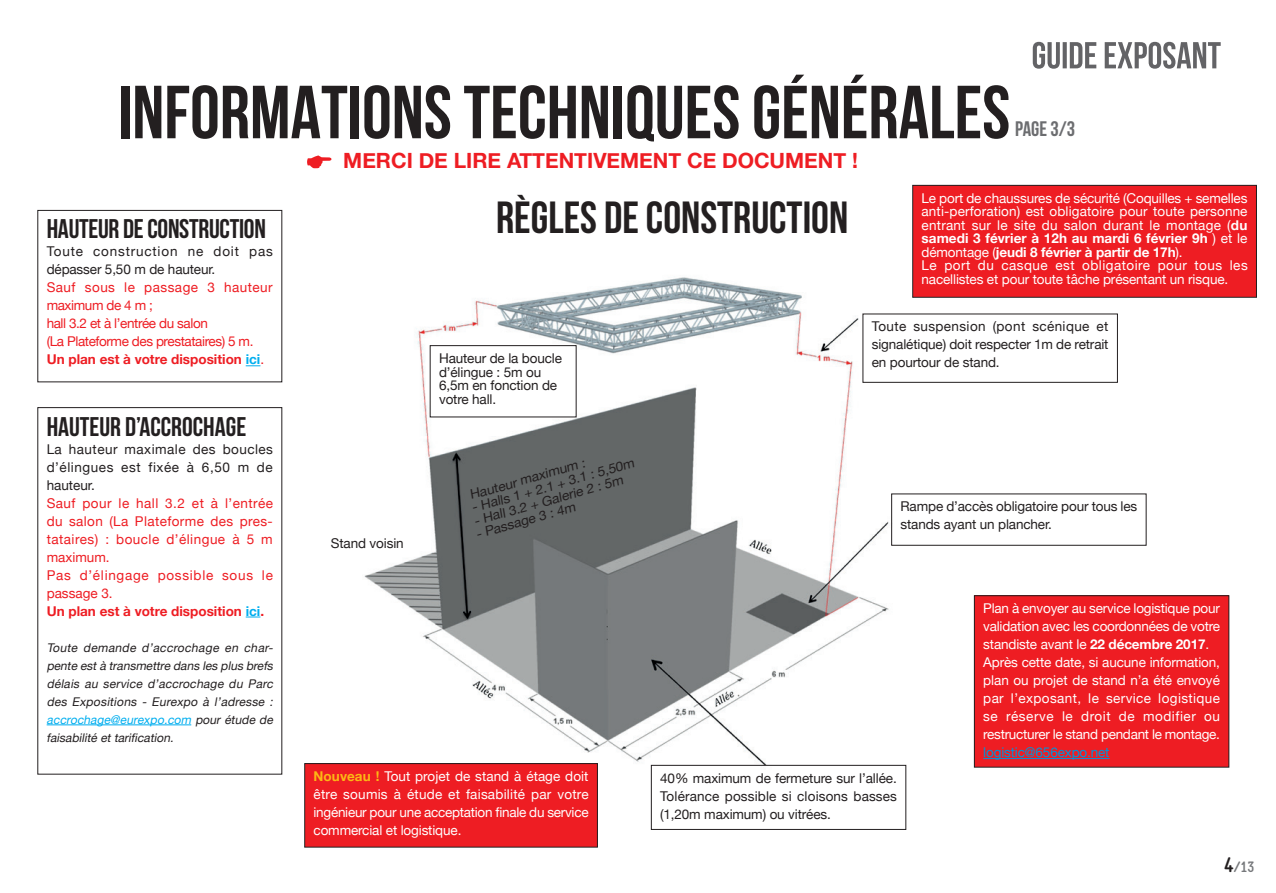
<style>
.page{position:relative;width:1276px;height:893px;background:#fff}
.page>*{position:absolute;margin:0;border:0;box-sizing:border-box;transform-origin:0 0}
.t1{font:700 75px "Bebas Neue";color:#231f20}
.t2{font:700 45px "Bebas Neue";color:#231f20}
.t3{font:700 27px "Bebas Neue";letter-spacing:-.01em;color:#231f20}
.t4{font:700 21px "Helvetica Neue";color:#ee1d23}
.t5{font:700 21px "Bebas Neue";color:#6c6d70}
.t6{font:700 15px "Static";color:#76787b}
.t7{font:13.5px/18px "Helvetica Neue";letter-spacing:-.01em;color:#fff;text-align:justify}
.t8{font:13.5px/18px "Helvetica Neue";letter-spacing:-.01em;color:#231f20}
.t9{font:13.5px/13.5px "Helvetica Neue";letter-spacing:.01em;color:#fff}
.t10{font:13.5px/18px "Helvetica Neue";letter-spacing:.03em;color:#ee1d23}
.t11{font:13.5px/18px "Helvetica Neue";letter-spacing:-.03em;color:#ee1d23}
.t12{font:13.5px/18px "Helvetica Neue";letter-spacing:.06em;color:#231f20}
.t13{font:13.5px "Helvetica Neue";letter-spacing:-.01em;color:#0095d9}
.t14{font:13.2px "Helvetica Neue";color:#231f20;scale:1.05 1}
.t15{font:italic 12px/18px "Helvetica Neue";color:#231f20;text-align:justify}
.s1{font-weight:700}
.s2{font-weight:700;color:#00aeef}
.s3{color:#00aeef}
.s4{font-weight:700;color:#fcb814}
.s5{font-size:21px;color:#231f20}
</style>
<div class="page">
<svg style="left:1032px;top:42px;width:188px;height:27px"></svg>
<svg style="left:307px;top:155px;width:24px;height:13px"></svg>
<svg style="left:246px;top:365px;width:14px;height:1px"></svg>
<svg style="left:246px;top:617px;width:14px;height:1px"></svg>
<hr style="left:47px;top:725px;width:144px;height:1px;background:#00aeef">
<img style="left:364px;top:277px;width:530px;height:493px">
<div style="left:862px;top:314px;width:255px;height:69px;border:1px solid #231f20"></div>
<div style="left:430px;top:345px;width:146px;height:72px;border:1px solid #231f20"></div>
<div style="left:891px;top:494px;width:255px;height:52px;border:1px solid #231f20"></div>
<div style="left:331px;top:535px;width:81px;height:22px;background:#fff"></div>
<div style="left:305px;top:764px;width:292px;height:83px;background:#ee1d23"></div>
<div style="left:304px;top:763px;width:294px;height:84px;border:1px solid #231f20"></div>
<div style="left:651px;top:765px;width:255px;height:65px;border:1px solid #231f20"></div>
<div style="left:974px;top:596px;width:254px;height:171px;background:#ee1d23"></div>
<hr style="left:983px;top:758px;width:126px;height:1px;background:#0095d9">
<div style="left:974px;top:595px;width:255px;height:172px;border:1px solid #231f20"></div>
<div style="left:912px;top:185px;width:344px;height:112px;background:#ee1d23"></div>
<div style="left:912px;top:185px;width:344px;height:113px;border:1px solid #231f20"></div>
<h1 class="t1" style="left:118px;top:71px;width:893px">INFORMATIONS TECHNIQUES GÉNÉRALES</h1>
<h3 class="t4" style="left:343px;top:142px;width:516px">MERCI DE LIRE ATTENTIVEMENT CE DOCUMENT !</h3>
<h3 class="t5" style="left:1015px;top:118px;width:61px">PAGE 3/3</h3>
<h3 class="t3" style="left:47px;top:214px;width:221px">HAUTEUR DE CONSTRUCTION</h3>
<p class="t12" style="left:47px;top:242px;width:228px">Toute construction ne doit pas dépasser 5,50 m de hauteur.</p>
<p class="t11" style="left:47px;top:278px;width:228px">Sauf sous le passage 3 hauteur maximum de 4 m ;<br>hall 3.2 et à l’entrée du salon<br>(La Plateforme des prestataires) 5 m.<br><span class="s1">Un plan est à votre disposition</span> <span class="s2">ici</span>.</p>
<h3 class="t3" style="left:47px;top:411px;width:201px">HAUTEUR D’ACCROCHAGE</h3>
<p class="t8" style="left:47px;top:439px;width:228px;text-align:justify">La hauteur maximale des boucles d’élingues est fixée à 6,50 m de hauteur.</p>
<p class="t10" style="left:47px;top:493px;width:228px">Sauf pour le hall 3.2 et à l’entrée du salon (La Plateforme des pres&shy;tataires) : boucle d’élingue à 5 m maximum.<br>Pas d’élingage possible sous le passage 3.<br><span class="s1">Un plan est à votre disposition</span> <span class="s2">ici</span><span class="s1">.</span></p>
<p class="t15" style="left:47px;top:637px;width:231px">Toute demande d’accrochage en char&shy;pente està transmettre danslesplusbrefs délais au service d’accrochage du Parc des Expositions - Eurexpo à l’adresse : <span class="s3">accrochage@eurexpo.com</span> pour étude de faisabilité ettarification.</p>
<h2 class="t2" style="left:496px;top:193px;width:353px">RÈGLES DE CONSTRUCTION</h2>
<p class="t9" style="left:921px;top:190px;width:328px">Le port de chaussures de sécurité (Coquilles + semelles anti-perforation) est obligatoire pour toute personne entrant sur le site du salon durant le montage (<span class="s1">du samedi 3 février à 12h au mardi 6 février 9h</span> ) et le démontage (<span class="s1">jeudi 8 février à partir de 17h</span>).<br>Le port du casque est obligatoire pour tous les nacellistes et pour toute tâche présentant un risque.</p>
<p class="t8" style="left:331px;top:533px;width:74px">Stand voisin</p>
<p class="t8" style="left:872px;top:317px;width:238px">Toute suspension (pont scénique et signalétique) doit respecter 1m de retrait</p>
<p class="t8" style="left:439px;top:348px;width:124px">Hauteur de la boucle</p>
<p class="t8" style="left:872px;top:353px;width:129px">en pourtour de stand.</p>
<p class="t8" style="left:439px;top:364px;width:120px;line-height:13.5px">d’élingue : 5m ou<br>6,5m en fonction de votre hall.</p>
<p class="t14" style="left:469px;top:497px;width:162px;rotate:-16deg">- Halls 1 + 2.1 + 3.1 : 5,50m</p>
<p class="t14" style="left:467px;top:484px;width:115px;rotate:-16deg">Hauteur maximum :</p>
<p class="t14" style="left:471px;top:511px;width:149px;rotate:-16deg">- Hall 3.2 + Galerie 2 : 5m</p>
<p class="t14" style="left:473px;top:523px;width:99px;rotate:-16deg">- Passage 3 : 4m</p>
<p class="t8" style="left:900px;top:497px;width:238px">Rampe d’accès obligatoire pour tous les stands ayant un plancher.</p>
<p class="t7" style="left:983px;top:598px;width:238px;text-align:left">Plan à envoyer au service logistique pour validation avec les coordonnées de votre standiste avant le <span class="s1">22 décembre 2017</span>.<br>Après cette date, si aucune information, plan ou projet de stand n’a été envoyé par l’exposant, le service logistique se réserve le droit de modifier ou restructurer le stand pendant le montage.</p>
<p class="t13" style="left:983px;top:741px;width:128px">logistic@656expo.net</p>
<p class="t7" style="left:313px;top:767px;width:276px"><span class="s4">Nouveau !</span> Tout projet de stand à étage doit être soumis à étude et faisabilité par votre ingénieur pour une acceptation finale du service commercial et logistique.</p>
<p class="t8" style="left:660px;top:768px;width:238px;text-align:justify">40% maximum de fermeture sur l’allée.<br>Tolérance possible si cloisons basses (1,20m maximum) ou vitrées.</p>
<p class="t6" style="left:1224px;top:857px;width:32px"><span class="s5">4</span>/13</p>
</div>
